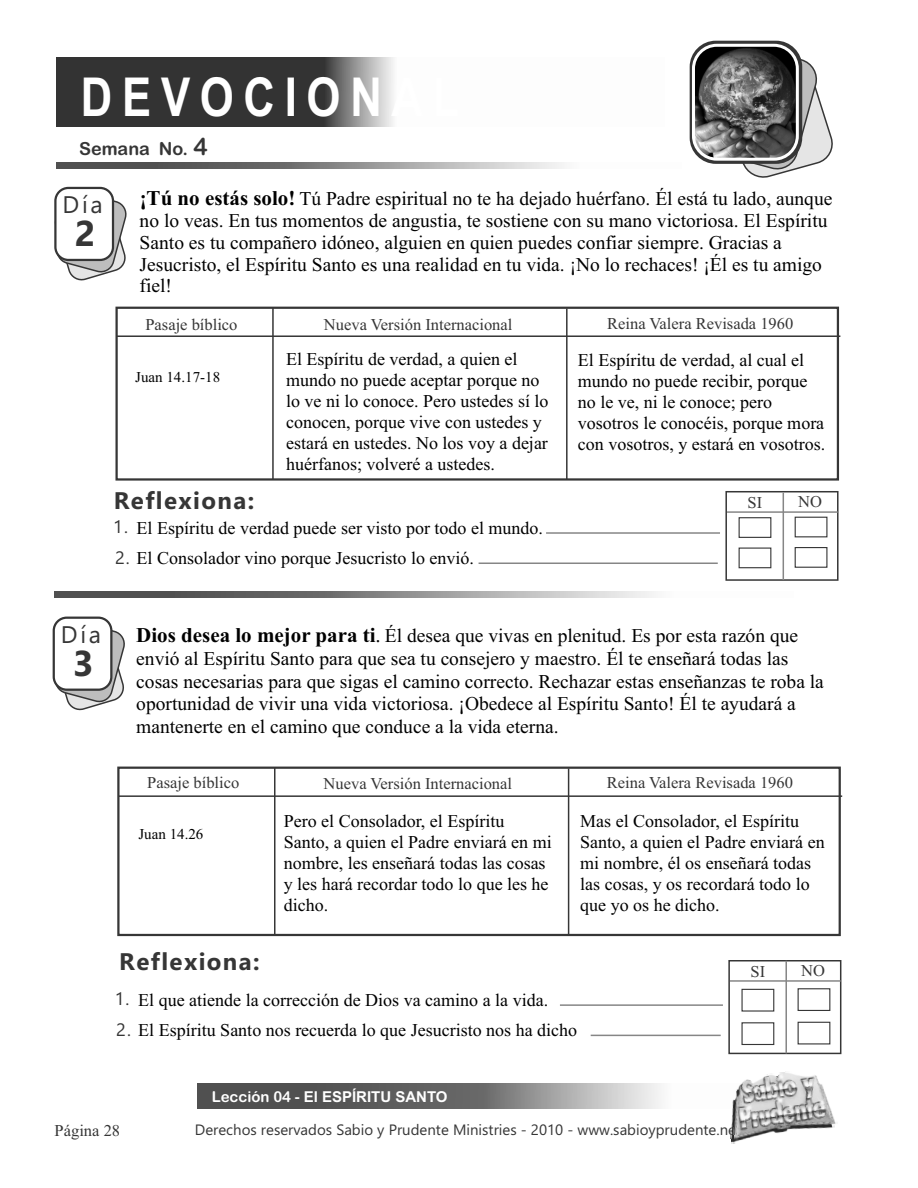
<style>
.page{position:relative;width:918px;height:1188px;background:#fff}
.page>*{position:absolute;margin:0;border:0;box-sizing:border-box;transform-origin:0 0}
.t1{font:700 53.7px "Arial";letter-spacing:.22em;color:#fff;scale:.81 1}
.t2{font:700 36px "Ebrima";color:#363636}
.t3{font:700 24px "Ebrima";letter-spacing:.06em;color:#363636}
.t4{font:24px "Ebrima";letter-spacing:.115em;color:#363636}
.t5{font:19.5px/21.8px "Times New Roman";color:#000}
.t6{font:18px/21px "Times New Roman";color:#000}
.t7{font:18px "Arial Rounded MT Bold";color:#363636}
.t8{font:18px "Ebrima";color:#363636}
.t9{font:16.5px "Times New Roman";color:#363636}
.t10{font:15px "Ebrima";color:#363636}
.t11{font:700 15px "Arial";color:#fff}
.t12{font:15px "Times New Roman";color:#000}
.s1{font-size:24px}
.s2{font-weight:700;font-size:21px}
.s3{font-family:"Ebrima";color:#363636}
.s4{font-size:21px}
.s5{font-family:"Arial Rounded MT Bold";font-weight:400}
</style>
<div class="page">
<div style="left:117px;top:767px;width:724px;height:169px;border:2px solid #363636"></div>
<hr style="left:118px;top:795px;width:724px;height:2px;background:#363636">
<hr style="left:274px;top:767px;width:2px;height:168px;background:#363636">
<hr style="left:568px;top:769px;width:1px;height:166px;background:#363636">
<svg style="left:56px;top:57px;width:338px;height:69px;background:#484848"></svg>
<div style="left:115px;top:307px;width:724px;height:174px;border:2px solid #363636"></div>
<svg style="left:59px;top:193px;width:68px;height:88px"></svg>
<div style="left:54px;top:187px;width:60px;height:74px;background:#fff;border:2px solid #363636;border-radius:13px"></div>
<hr style="left:117px;top:335px;width:723px;height:2px;background:#363636">
<hr style="left:272px;top:307px;width:2px;height:172px;background:#363636">
<hr style="left:566px;top:309px;width:2px;height:170px;background:#363636">
<svg style="left:56px;top:163px;width:508px;height:5px;background:#898989"></svg>
<svg style="left:52px;top:621px;width:73px;height:90px"></svg>
<div style="left:53px;top:617px;width:59px;height:74px;background:#fff;border:2px solid #363636;border-radius:13px"></div>
<svg style="left:743px;top:54px;width:90px;height:124px"></svg>
<svg style="left:690px;top:41px;width:112px;height:123px"></svg>
<img style="left:693px;top:45px;width:104px;height:114px;border-radius:23px">
<div style="left:692px;top:44px;width:107px;height:117px;border:3px solid #fff;border-radius:23px"></div>
<svg style="left:54px;top:592px;width:600px;height:5px;background:#898989"></svg>
<hr style="left:546px;top:532px;width:174px;height:2px;background:#868686">
<hr style="left:479px;top:563px;width:239px;height:1px;background:#868686">
<svg style="left:794px;top:516px;width:34px;height:22px"></svg>
<svg style="left:794px;top:547px;width:34px;height:21px"></svg>
<div style="left:725px;top:491px;width:114px;height:90px;border:2px solid #363636"></div>
<svg style="left:738px;top:517px;width:34px;height:21px"></svg>
<svg style="left:738px;top:547px;width:34px;height:22px"></svg>
<hr style="left:727px;top:511px;width:111px;height:2px;background:#868686">
<hr style="left:783px;top:493px;width:1px;height:87px;background:#868686">
<hr style="left:560px;top:1004px;width:163px;height:2px;background:#868686">
<hr style="left:591px;top:1035px;width:130px;height:1px;background:#868686">
<svg style="left:797px;top:988px;width:34px;height:23px"></svg>
<svg style="left:797px;top:1021px;width:34px;height:24px"></svg>
<div style="left:728px;top:960px;width:113px;height:94px;border:2px solid #363636"></div>
<svg style="left:741px;top:988px;width:34px;height:24px"></svg>
<svg style="left:741px;top:1022px;width:34px;height:24px"></svg>
<hr style="left:730px;top:980px;width:111px;height:2px;background:#868686">
<hr style="left:785px;top:961px;width:2px;height:92px;background:#868686">
<svg style="left:197px;top:1084px;width:464px;height:24px;background:#7a7a7a"></svg>
<img style="left:730px;top:1072px;width:106px;height:68px">
<h1 class="t1" style="left:81px;top:77px;width:469px">DEVOCIONAL</h1>
<p class="t7" style="left:79px;top:141px;width:130px">Semana No. <span class="s1">4</span></p>
<h3 class="t4" style="left:62px;top:196px;width:42px">Día</h3>
<h2 class="t2" style="left:75px;top:219px;width:22px">2</h2>
<p class="t5" style="left:140px;top:190px;width:694px"><span class="s2">¡Tú no estás solo!</span> Tú Padre espiritual no te ha dejado huérfano. Él está tu lado, aunque no lo veas. En tus momentos de angustia, te sostiene con su mano victoriosa. El Espíritu Santo es tu compañero idóneo, alguien en quien puedes confiar siempre. Gracias a Jesucristo, el Espíritu Santo es una realidad en tu vida. ¡No lo rechaces! ¡Él es tu amigo fiel!</p>
<p class="t9" style="left:145px;top:319px;width:94px">Pasaje bíblico</p>
<p class="t9" style="left:324px;top:318px;width:190px">Nueva Versión Internacional</p>
<p class="t9" style="left:607px;top:318px;width:188px">Reina Valera Revisada 1960</p>
<p class="t12" style="left:135px;top:372px;width:86px">Juan 14.17-18</p>
<p class="t6" style="left:286px;top:350px;width:264px">El Espíritu de verdad, a quien el mundo no puede aceptar porque no lo ve ni lo conoce. Pero ustedes sí lo conocen, porque vive con ustedes y estará en ustedes. No los voy a dejar huérfanos; volveré a ustedes.</p>
<p class="t6" style="left:578px;top:351px;width:249px">El Espíritu de verdad, al cual el mundo no puede recibir, porque no le ve, ni le conoce; pero vosotros le conocéis, porque mora con vosotros, y estará en vosotros.</p>
<h3 class="t3" style="left:114px;top:491px;width:142px">Reflexiona:</h3>
<p class="t9" style="left:748px;top:496px;width:16px">SI</p>
<p class="t9" style="left:798px;top:495px;width:25px">NO</p>
<p class="t8" style="left:113px;top:520px;width:16px">1.</p>
<p class="t6" style="left:115px;top:549px;width:360px"><span class="s3">2.</span> El Consolador vino porque Jesucristo lo envió.</p>
<p class="t6" style="left:137px;top:519px;width:408px">El Espíritu de verdad puede ser visto por todo el mundo.</p>
<h3 class="t4" style="left:61px;top:626px;width:42px">Día</h3>
<h2 class="t2" style="left:73px;top:649px;width:22px">3</h2>
<p class="t5" style="left:136px;top:626px;width:689px;line-height:22.8px"><span class="s2">Dios desea lo mejor para ti</span><span class="s4">.</span> Él desea que vivas en plenitud. Es por esta razón que envió al Espíritu Santo para que sea tu consejero y maestro. Él te enseñará todas las cosas necesarias para que sigas el camino correcto. Rechazar estas enseñanzas te roba la oportunidad de vivir una vida victoriosa. ¡Obedece al Espíritu Santo! Él te ayudará a mantenerte en el camino que conduce a la vida eterna.</p>
<p class="t9" style="left:147px;top:777px;width:94px">Pasaje bíblico</p>
<p class="t9" style="left:324px;top:777px;width:190px">Nueva Versión Internacional</p>
<p class="t9" style="left:607px;top:777px;width:188px">Reina Valera Revisada 1960</p>
<p class="t6" style="left:580px;top:813px;width:246px">Mas el Consolador, el Espíritu<br>Santo, a quien el Padre enviará en mi nombre, él os enseñará todas las cosas, y os recordará todo lo que yo os he dicho.</p>
<p class="t6" style="left:284px;top:812px;width:269px">Pero el Consolador, el Espíritu<br>Santo, a quien el Padre enviará en mi nombre, les enseñará todas las cosas y les hará recordar todo lo que les he dicho.</p>
<p class="t12" style="left:138px;top:829px;width:66px">Juan 14.26</p>
<h3 class="t3" style="left:119px;top:952px;width:142px">Reflexiona:</h3>
<p class="t8" style="left:115px;top:992px;width:16px">1.</p>
<p class="t6" style="left:116px;top:1021px;width:462px"><span class="s3">2.</span> El Espíritu Santo nos recuerda lo que Jesucristo nos ha dicho</p>
<p class="t6" style="left:138px;top:991px;width:411px">El que atiende la corrección de Dios va camino a la vida.</p>
<p class="t9" style="left:751px;top:965px;width:16px">SI</p>
<p class="t9" style="left:801px;top:964px;width:25px">NO</p>
<p class="t11" style="left:212px;top:1091px;width:237px"><span class="s5">Lección 04 -</span> El ESPÍRITU SANTO</p>
<p class="t9" style="left:55px;top:1124px;width:67px">Página 28</p>
<p class="t10" style="left:195px;top:1125px;width:548px">Derechos reservados Sabio y Prudente Ministries - 2010 - www.sabioyprudente.net</p>
</div>
